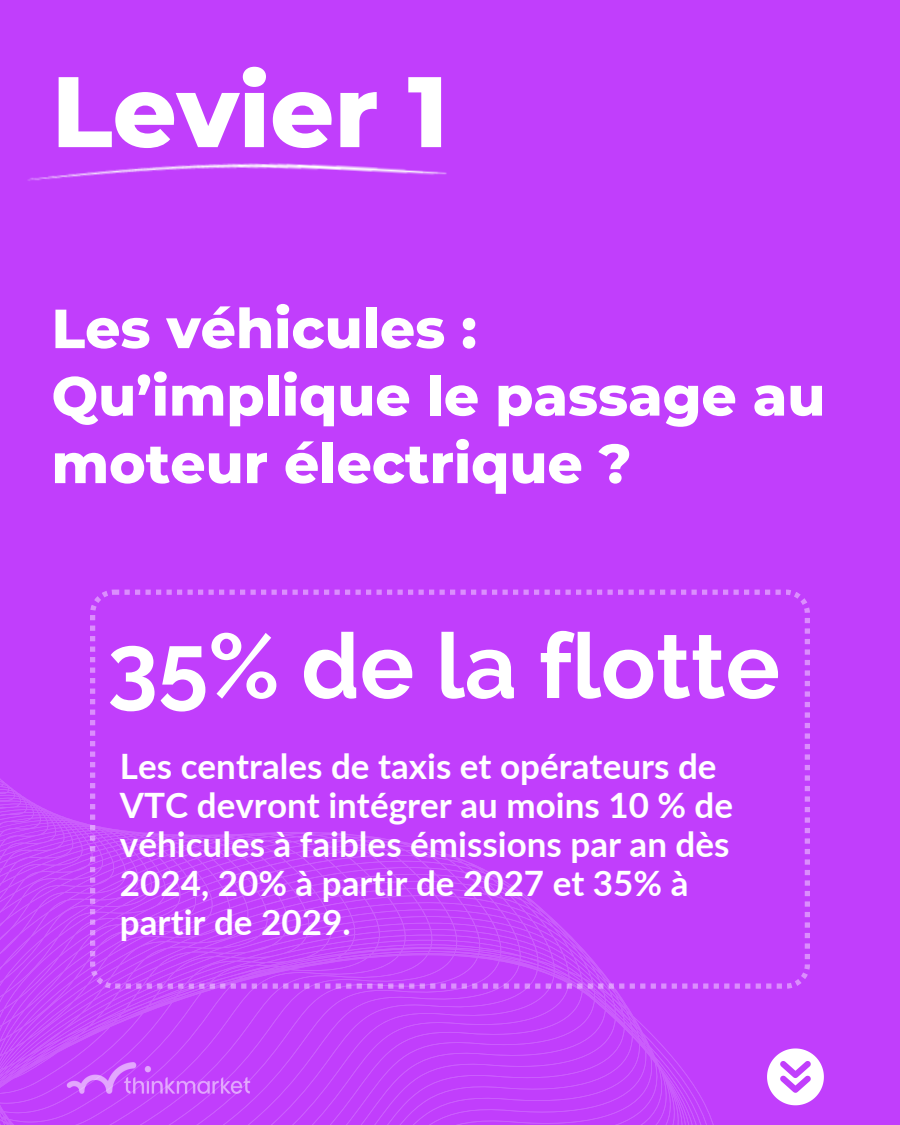
<style>
.page{position:relative;width:900px;height:1125px;background:#c13efc}
.page>*{position:absolute;margin:0;border:0;box-sizing:border-box;transform-origin:0 0}
.t1{font:800 100px "Montserrat";color:#fff}
.t2{font:700 90.7px "Raleway";color:#fff}
.t3{font:800 55px/67.5px "Montserrat";color:#fff}
.t4{font:700 35px/39px "Lato";color:#fff}
</style>
<div class="page">
<svg style="left:0;top:778px;width:714px;height:347px"></svg>
<svg style="left:90px;top:590px;width:720px;height:399px"></svg>
<img style="left:28px;top:163px;width:419px;height:18px">
<img style="left:63px;top:1061px;width:191px;height:33px">
<svg style="left:767px;top:1048px;width:57px;height:57px"></svg>
<h1 class="t1" style="left:52px;top:50px;width:398px">Levier 1</h1>
<h2 class="t3" style="left:52px;top:295px;width:775px">Les véhicules :<br>Qu’implique le passage au moteur électrique ?</h2>
<h1 class="t2" style="left:107px;top:613px;width:674px">35% de la flotte</h1>
<p class="t4" style="left:120px;top:746px;width:615px">Les centrales de taxis et opérateurs de<br>VTC devront intégrer au moins 10 % de véhicules à faibles émissions par an dès<br>2024, 20% à partir de 2027 et 35% à partir de 2029.</p>
</div>
